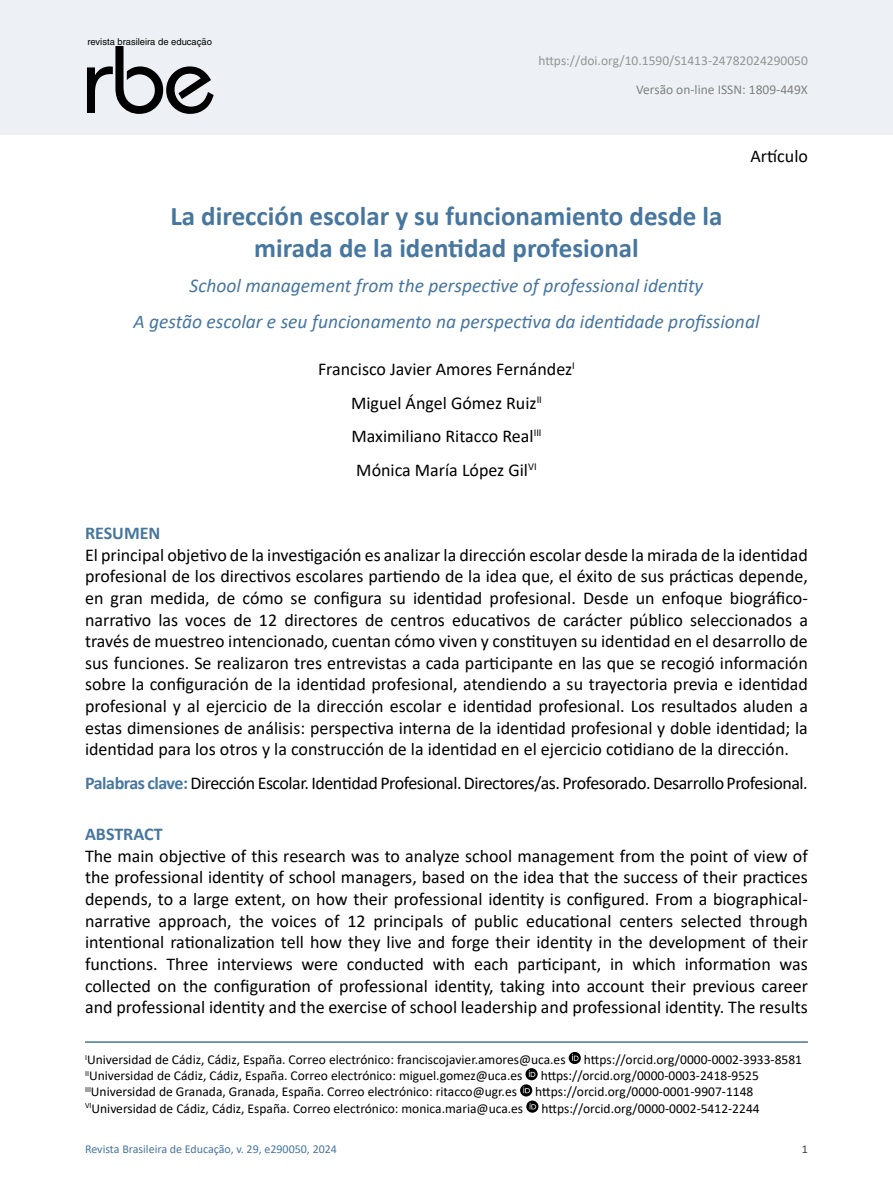
<style>
.page{position:relative;width:893px;height:1191px;background:#fff}
.page>*{position:absolute;margin:0;border:0;box-sizing:border-box;transform-origin:0 0}
.t1{font:500 100.65px "Dessau";color:#000}
.t2{font:700 27px/32.4px "Calibri";color:#47769f;text-align:center}
.t3{font:italic 19.5px/35.4px "Calibri";color:#47769f;text-align:center}
.t4{font:18px/21.6px "Calibri";color:#000;text-align:justify}
.t5{font:18px "Calibri";letter-spacing:-.025em;color:#000}
.t6{font:700 18px "Calibri";color:#47769f}
.t7{font:13.5px "Calibri";color:#000}
.t8{font:13.5px "Calibri";color:#939598}
.t9{font:13.5px "Calibri";color:#808080}
.t10{font:12px "Calibri";color:#47769f}
.t11{font:12px "Calibri";color:#414042}
.t12{font:9.45px "Helvetica";color:#000}
.s1{font-weight:700;color:#47769f}
</style>
<div class="page">
<div style="left:0;top:0;width:893px;height:135px;background:#edf1f5"></div>
<hr style="left:85px;top:1041px;width:723px;height:1px;background:#47769f">
<svg style="left:569px;top:1052px;width:12px;height:12px"></svg>
<svg style="left:572px;top:1054px;width:7px;height:6px"></svg>
<svg style="left:525px;top:1068px;width:13px;height:12px"></svg>
<svg style="left:529px;top:1070px;width:6px;height:7px"></svg>
<svg style="left:520px;top:1084px;width:12px;height:12px"></svg>
<svg style="left:523px;top:1086px;width:7px;height:7px"></svg>
<svg style="left:526px;top:1100px;width:12px;height:12px"></svg>
<svg style="left:530px;top:1102px;width:6px;height:7px"></svg>
<p class="t12" style="left:88px;top:36px;width:126px">revista brasileira de educação</p>
<h1 class="t1" style="left:81px;top:3px;width:136px">rbe</h1>
<p class="t8" style="left:538px;top:52px;width:271px">https://doi.org/10.1590/S1413-24782024290050</p>
<p class="t9" style="left:636px;top:80px;width:173px">Versão on-line ISSN: 1809-449X</p>
<p class="t4" style="left:750px;top:145px;width:59px">Artículo</p>
<h2 class="t2" style="left:170px;top:199px;width:554px">La dirección escolar y su funcionamiento desde la mirada de la identidad profesional</h2>
<p class="t3" style="left:133px;top:267px;width:628px">School management from the perspective of professional identity<br>A gestão escolar e seu funcionamento na perspectiva da identidade profissional</p>
<p class="t4" style="left:318px;top:352px;width:258px;line-height:33.6px;text-align:center">Francisco Javier Amores Fernández<sup>I<br></sup>Miguel Ángel Gómez Ruiz<sup>II<br></sup>Maximiliano Ritacco Real<sup>III<br></sup>Mónica María López Gil<sup>VI</sup></p>
<p class="t6" style="left:85px;top:520px;width:77px">RESUMEN</p>
<p class="t4" style="left:85px;top:543px;width:724px">El principal objetivo de la investigación es analizar la dirección escolar desde la mirada de la identidad profesional de los directivos escolares partiendo de la idea que, el éxito de sus prácticas depende, en gran medida, de cómo se configura su identidad profesional. Desde un enfoque biográfico&shy;narrativo las voces de 12 directores de centros educativos de carácter público seleccionados a través de muestreo intencionado, cuentan cómo viven y constituyen su identidad en el desarrollo de sus funciones. Se realizaron tres entrevistas a cada participante en las que se recogió información sobre la configuración de la identidad profesional, atendiendo a su trayectoria previa e identidad profesional y al ejercicio de la dirección escolar e identidad profesional. Los resultados aluden a estas dimensiones de análisis: perspectiva interna de la identidad profesional y doble identidad; la identidad para los otros y la construcción de la identidad en el ejercicio cotidiano de la dirección.</p>
<p class="t5" style="left:85px;top:770px;width:724px"><span class="s1">Palabras clave:</span> Dirección Escolar. Identidad Profesional. Directores/as. Profesorado. Desarrollo Profesional.</p>
<p class="t6" style="left:85px;top:821px;width:79px">ABSTRACT</p>
<p class="t4" style="left:85px;top:844px;width:724px">The main objective of this research was to analyze school management from the point of view of the professional identity of school managers, based on the idea that the success of their practices depends, to a large extent, on how their professional identity is configured. From a biographical&shy;narrative approach, the voices of 12 principals of public educational centers selected through intentional rationalization tell how they live and forge their identity in the development of their functions. Three interviews were conducted with each participant, in which information was collected on the configuration of professional identity, taking into account their previous career and professional identity and the exercise of school leadership and professional identity. The results</p>
<p class="t7" style="left:85px;top:1050px;width:482px"><sup>I</sup>Universidad de Cádiz, Cádiz, España. Correo electrónico: franciscojavier.amores@uca.es</p>
<p class="t7" style="left:584px;top:1050px;width:220px">https://orcid.org/0000-0002-3933-8581</p>
<p class="t7" style="left:85px;top:1066px;width:439px"><sup>II</sup>Universidad de Cádiz, Cádiz, España. Correo electrónico: miguel.gomez@uca.es</p>
<p class="t7" style="left:541px;top:1066px;width:220px">https://orcid.org/0000-0003-2418-9525</p>
<p class="t7" style="left:85px;top:1082px;width:433px"><sup>III</sup>Universidad de Granada, Granada, España. Correo electrónico: ritacco@ugr.es</p>
<p class="t7" style="left:535px;top:1082px;width:220px">https://orcid.org/0000-0001-9907-1148</p>
<p class="t7" style="left:85px;top:1098px;width:440px"><sup>VI</sup>Universidad de Cádiz, Cádiz, España. Correo electrónico: monica.maria@uca.es</p>
<p class="t7" style="left:541px;top:1098px;width:220px">https://orcid.org/0000-0002-5412-2244</p>
<p class="t10" style="left:85px;top:1141px;width:253px">Revista Brasileira de Educação, v. 29, e290050, 2024</p>
<p class="t11" style="left:802px;top:1141px;width:8px">1</p>
</div>
